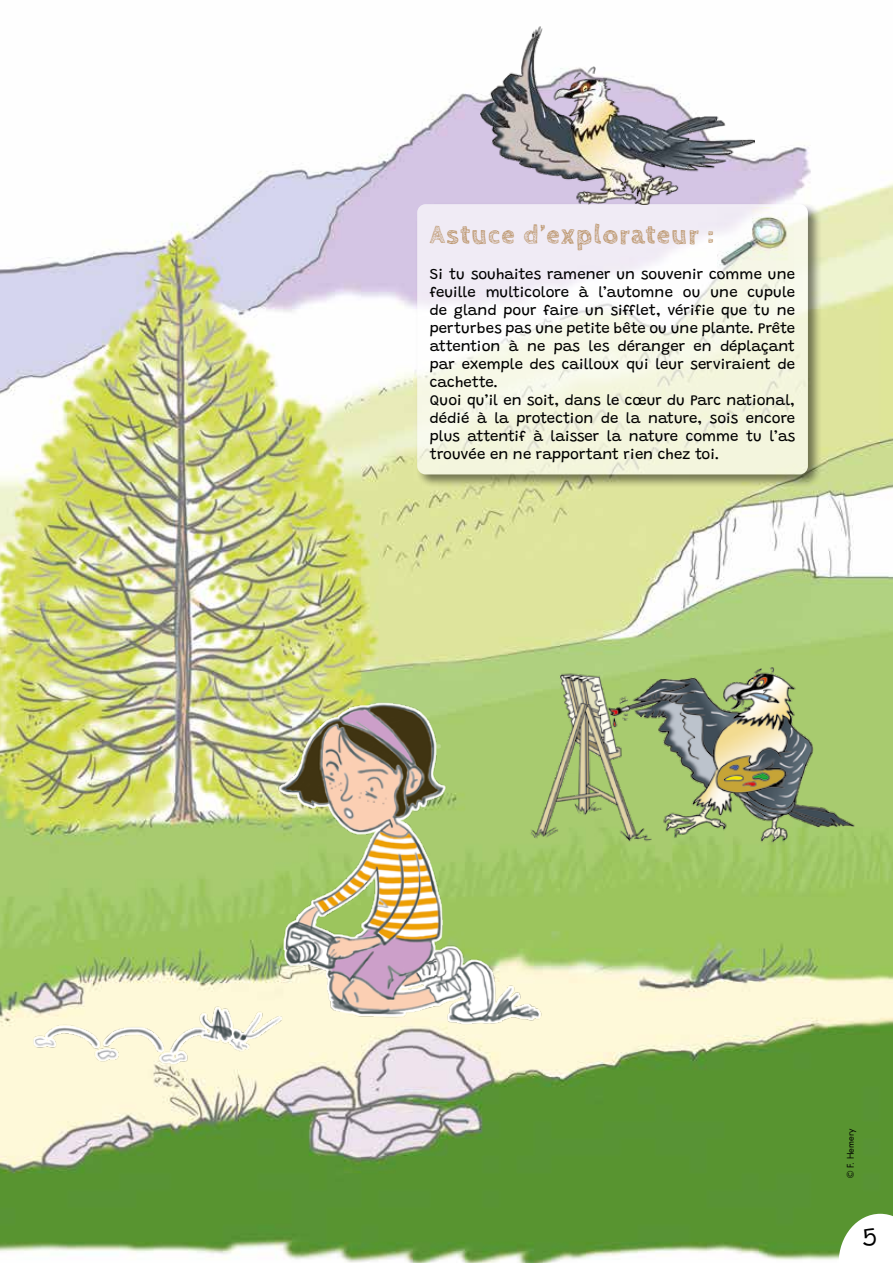
<style>
.page{position:relative;width:893px;height:1263px;background:#fff}
.page>*{position:absolute;margin:0;border:0;box-sizing:border-box;transform-origin:0 0}
.t1{font:700 27px "Cabin Sketch";letter-spacing:.045em;color:#ba9368}
.t2{font:300 27px "Grandstander";color:#000}
.t3{font:15px/18px "Grandstander";color:#000}
.t4{font:9px "Futura";color:#000}
</style>
<div class="page">
<img style="left:0;top:93px;width:893px;height:1170px">
<img style="left:9px;top:690px;width:540px;height:386px">
<svg style="left:839px;top:1214px;width:54px;height:49px"></svg>
<div style="left:415px;top:202px;width:407px;height:287px;background:#000;opacity:.75"></div>
<svg style="left:417px;top:204px;width:391px;height:270px"></svg>
<img style="left:520px;top:655px;width:336px;height:196px">
<img style="left:480px;top:26px;width:274px;height:178px">
<img style="left:718px;top:208px;width:75px;height:64px">
<h1 class="t1" style="left:430px;top:219px;width:285px">Astuce d’explorateur :</h1>
<p class="t3" style="left:430px;top:264px;width:367px">Si tu souhaites ramener un souvenir comme une feuille multicolore à l’automne ou une cupule de gland pour faire un sifflet, vérifie que tu ne perturbes pas une petite bête ou une plante. Prête attention à ne pas les déranger en déplaçant par exemple des cailloux qui leur serviraient de cachette.<br>Quoi qu’il en soit, dans le cœur du Parc national, dédié à la protection de la nature, sois encore plus attentif à laisser la nature comme tu l’as trouvée en ne rapportant rien chez toi.</p>
<p class="t4" style="left:844px;top:1178px;width:51px;rotate:-90deg">© F. Hemery</p>
<h1 class="t2" style="left:862px;top:1216px;width:17px">5</h1>
</div>
